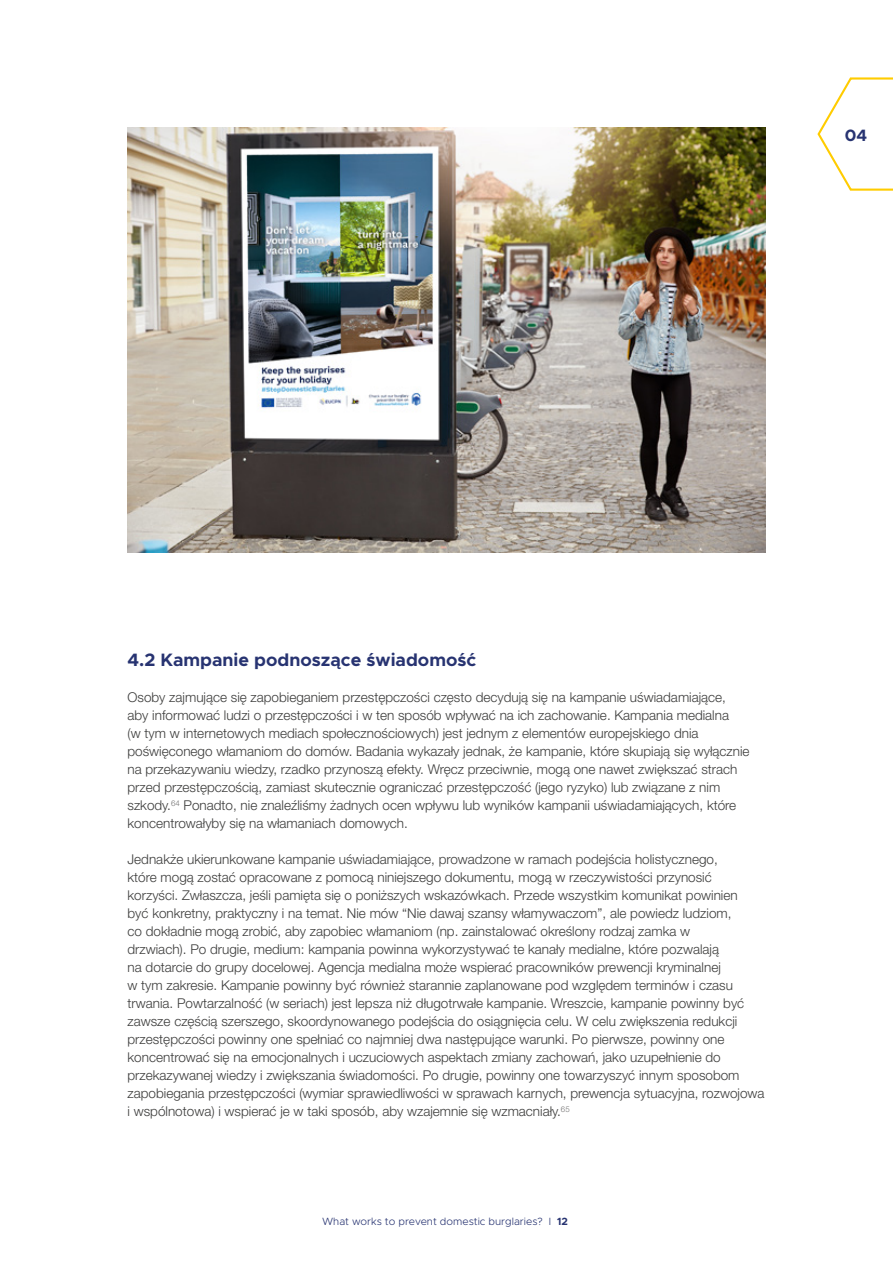
<style>
.page{position:relative;width:893px;height:1263px;background:#fff}
.page>*{position:absolute;margin:0;border:0;box-sizing:border-box;transform-origin:0 0}
.t1{font:700 18px "Metropolis";color:#273371}
.t2{font:700 16.5px "Metropolis";color:#273371}
.t3{font:300 13.5px/18px "Helvetica Neue LT Pro";color:#3c3c3b}
.t4{font:300 10.5px "Metropolis";color:#273371}
.s1{font-weight:700}
</style>
<div class="page">
<img style="left:128px;top:128px;width:637px;height:425px">
<svg style="left:817px;top:77px;width:76px;height:114px"></svg>
<p class="t2" style="left:845px;top:124px;width:24px">04</p>
<h1 class="t1" style="left:128px;top:648px;width:350px">4.2 Kampanie podnoszące świadomość</h1>
<p class="t3" style="left:128px;top:688px;width:623px">Osoby zajmujące się zapobieganiem przestępczości często decydują się na kampanie uświadamiające, aby informować ludzi o przestępczości i w ten sposób wpływać na ich zachowanie. Kampania medialna<br>(w tym w internetowych mediach społecznościowych) jest jednym z elementów europejskiego dnia poświęconego włamaniom do domów. Badania wykazały jednak, że kampanie, które skupiają się wyłącznie na przekazywaniu wiedzy, rzadko przynoszą efekty. Wręcz przeciwnie, mogą one nawet zwiększać strach przed przestępczością, zamiast skutecznie ograniczać przestępczość (jego ryzyko) lub związane z nim szkody.<sup>64</sup> Ponadto, nie znaleźliśmy żadnych ocen wpływu lub wyników kampanii uświadamiających, które koncentrowałyby się na włamaniach domowych.</p>
<p class="t3" style="left:128px;top:850px;width:638px">Jednakże ukierunkowane kampanie uświadamiające, prowadzone w ramach podejścia holistycznego,<br>które mogą zostać opracowane z pomocą niniejszego dokumentu, mogą w rzeczywistości przynosić korzyści. Zwłaszcza, jeśli pamięta się o poniższych wskazówkach. Przede wszystkim komunikat powinien<br>być konkretny, praktyczny i na temat. Nie mów “Nie dawaj szansy włamywaczom”, ale powiedz ludziom,<br>co dokładnie mogą zrobić, aby zapobiec włamaniom (np. zainstalować określony rodzaj zamka w<br>drzwiach). Po drugie, medium: kampania powinna wykorzystywać te kanały medialne, które pozwalają<br>na dotarcie do grupy docelowej. Agencja medialna może wspierać pracowników prewencji kryminalnej<br>w tym zakresie. Kampanie powinny być również starannie zaplanowane pod względem terminów i czasu trwania. Powtarzalność (w seriach) jest lepsza niż długotrwałe kampanie. Wreszcie, kampanie powinny być zawsze częścią szerszego, skoordynowanego podejścia do osiągnięcia celu. W celu zwiększenia redukcji przestępczości powinny one spełniać co najmniej dwa następujące warunki. Po pierwsze, powinny one koncentrować się na emocjonalnych i uczuciowych aspektach zmiany zachowań, jako uzupełnienie do przekazywanej wiedzy i zwiększania świadomości. Po drugie, powinny one towarzyszyć innym sposobom zapobiegania przestępczości (wymiar sprawiedliwości w sprawach karnych, prewencja sytuacyjna, rozwojowa i wspólnotowa) i wspierać je w taki sposób, aby wzajemnie się wzmacniały.<sup>65</sup></p>
<p class="t4" style="left:322px;top:1214px;width:247px">What works to prevent domestic burglaries? I <span class="s1">12</span></p>
</div>
